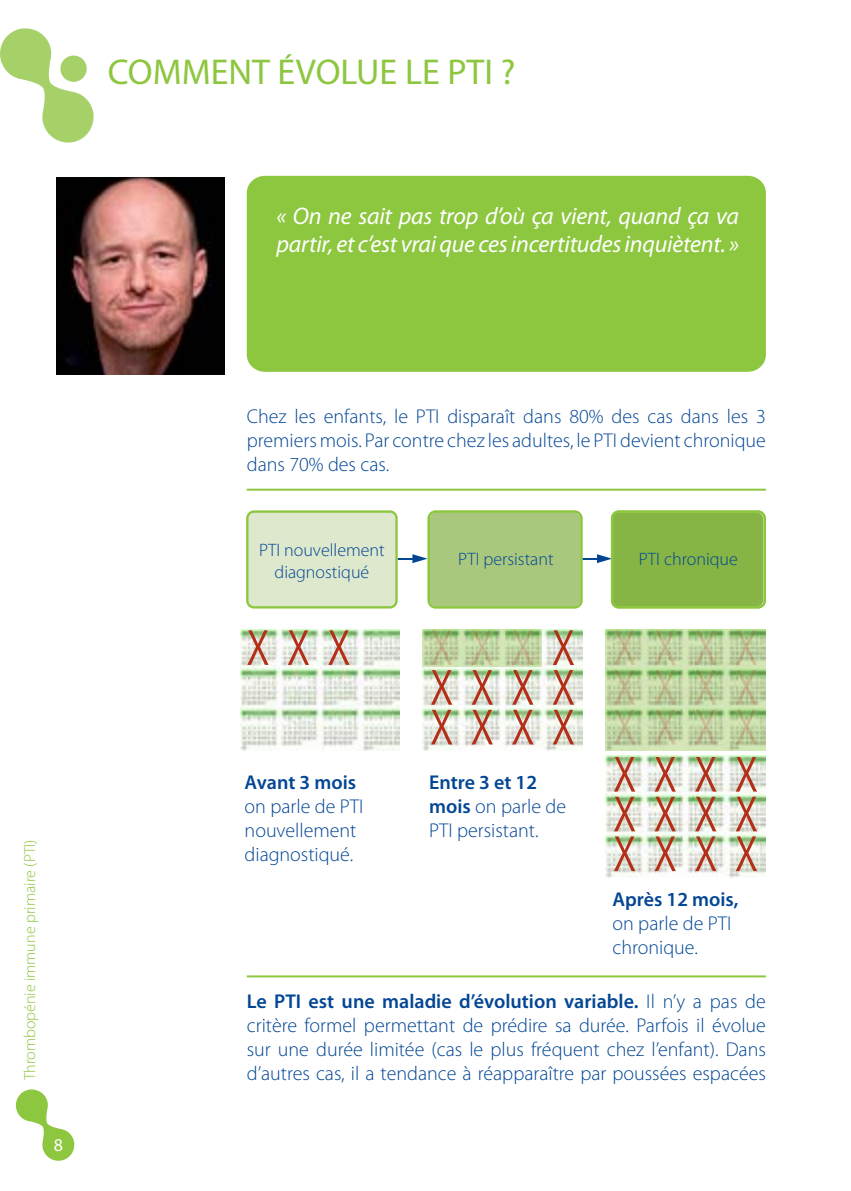
<style>
.page{position:relative;width:851px;height:1191px;background:#fff}
.page>*{position:absolute;margin:0;border:0;box-sizing:border-box;transform-origin:0 0}
.t1{font:36px "Myriad Pro";color:#8dc63f}
.t2{font:italic 24px/28.8px "Myriad Pro";letter-spacing:-.01em;color:#fff}
.t3{font:300 20px/24px "Myriad Pro";color:#034694}
.t4{font:600 20px "Myriad Pro";color:#034694}
.t5{font:300 18px/21.6px "Myriad Pro";color:#034694;text-align:center}
.t6{font:18px "Myriad Pro";color:#fff}
.t7{font:300 16px "Myriad Pro";color:#8dc63f}
.s1{font-weight:600}
</style>
<div class="page">
<svg style="left:15px;top:1089px;width:60px;height:72px"></svg>
<hr style="left:850px;top:227px;width:1px;height:964px;background:#dddfee">
<div style="left:247px;top:176px;width:518px;height:196px;background:#8dc63f;border-radius:18px"></div>
<img style="left:57px;top:177px;width:168px;height:197px">
<svg style="left:0;top:28px;width:94px;height:115px"></svg>
<div style="left:60px;top:56px;width:27px;height:26px;background:#a6d169;border-radius:50%"></div>
<hr style="left:576px;top:558px;width:27px;height:2px;background:#034694">
<hr style="left:392px;top:558px;width:26px;height:2px;background:#034694">
<svg style="left:246px;top:510px;width:151px;height:98px;background:#d7e5c3"></svg>
<svg style="left:412px;top:510px;width:170px;height:98px;background:#aecc86"></svg>
<svg style="left:597px;top:510px;width:168px;height:98px;background:#91bb56"></svg>
<hr style="left:247px;top:975px;width:518px;height:2px;background:#8dc63f">
<hr style="left:247px;top:489px;width:518px;height:2px;background:#8dc63f">
<img style="left:240px;top:629px;width:160px;height:121px">
<svg style="left:247px;top:630px;width:21px;height:35px"></svg>
<svg style="left:288px;top:630px;width:21px;height:35px"></svg>
<svg style="left:328px;top:630px;width:21px;height:35px"></svg>
<img style="left:605px;top:629px;width:160px;height:122px">
<svg style="left:614px;top:710px;width:21px;height:34px"></svg>
<svg style="left:654px;top:710px;width:21px;height:34px"></svg>
<svg style="left:695px;top:710px;width:21px;height:34px"></svg>
<svg style="left:735px;top:710px;width:22px;height:34px"></svg>
<svg style="left:614px;top:630px;width:21px;height:74px;background:#b4c490"></svg>
<svg style="left:654px;top:630px;width:21px;height:74px;background:#b4c691"></svg>
<svg style="left:695px;top:630px;width:21px;height:74px;background:#b2c490"></svg>
<svg style="left:735px;top:630px;width:22px;height:74px;background:#b3c591"></svg>
<img style="left:605px;top:755px;width:160px;height:122px">
<svg style="left:614px;top:757px;width:21px;height:114px;background:#ceaf9c"></svg>
<svg style="left:654px;top:757px;width:21px;height:114px;background:#cdb09c"></svg>
<svg style="left:695px;top:757px;width:21px;height:114px;background:#ccaf9c"></svg>
<svg style="left:735px;top:757px;width:22px;height:114px;background:#ceb29e"></svg>
<img style="left:422px;top:629px;width:161px;height:122px">
<svg style="left:431px;top:710px;width:21px;height:34px"></svg>
<svg style="left:471px;top:710px;width:22px;height:34px"></svg>
<svg style="left:512px;top:710px;width:21px;height:34px"></svg>
<svg style="left:552px;top:710px;width:22px;height:34px"></svg>
<svg style="left:431px;top:630px;width:21px;height:74px;background:#c1b995"></svg>
<svg style="left:471px;top:630px;width:22px;height:74px;background:#c0bc97"></svg>
<svg style="left:512px;top:630px;width:21px;height:74px;background:#bfb995"></svg>
<svg style="left:552px;top:630px;width:22px;height:74px;background:#ccb09d"></svg>
<h1 class="t1" style="left:108px;top:52px;width:409px">COMMENT ÉVOLUE LE PTI ?</h1>
<p class="t2" style="left:276px;top:202px;width:464px">« On ne sait pas trop d’où ça vient, quand ça va partir, et c’est vrai que ces incertitudes inquiètent. »</p>
<p class="t3" style="left:247px;top:404px;width:520px;text-align:justify">Chez les enfants, le PTI disparaît dans 80% des cas dans les 3 premiers mois. Par contre chez les adultes, le PTI devient chronique dans 70% des cas.</p>
<p class="t5" style="left:259px;top:539px;width:127px">PTI nouvellement diagnostiqué</p>
<p class="t5" style="left:458px;top:548px;width:97px">PTI persistant</p>
<p class="t5" style="left:638px;top:548px;width:100px">PTI chronique</p>
<p class="t7" style="left:21px;top:1080px;width:242px;rotate:-90deg">Thrombopénie immune primaire (PTI)</p>
<p class="t6" style="left:54px;top:1135px;width:11px">8</p>
<p class="t4" style="left:244px;top:771px;width:113px">Avant 3 mois</p>
<p class="t3" style="left:244px;top:794px;width:120px">on parle de PTI nouvellement diagnostiqué.</p>
<p class="t3" style="left:429px;top:770px;width:138px"><span class="s1">Entre 3 et 12 mois</span> on parle de<br>PTI persistant.</p>
<p class="t4" style="left:612px;top:888px;width:127px">Après 12 mois,</p>
<p class="t3" style="left:612px;top:912px;width:120px">on parle de PTI chronique.</p>
<p class="t3" style="left:247px;top:989px;width:520px;text-align:justify"><span class="s1">Le PTI est une maladie d’évolution variable.</span> Il n’y a pas de critère formel permettant de prédire sa durée. Parfois il évolue sur une durée limitée (cas le plus fréquent chez l’enfant). Dans d’autres cas, il a tendance à réapparaître par poussées espacées</p>
</div>
